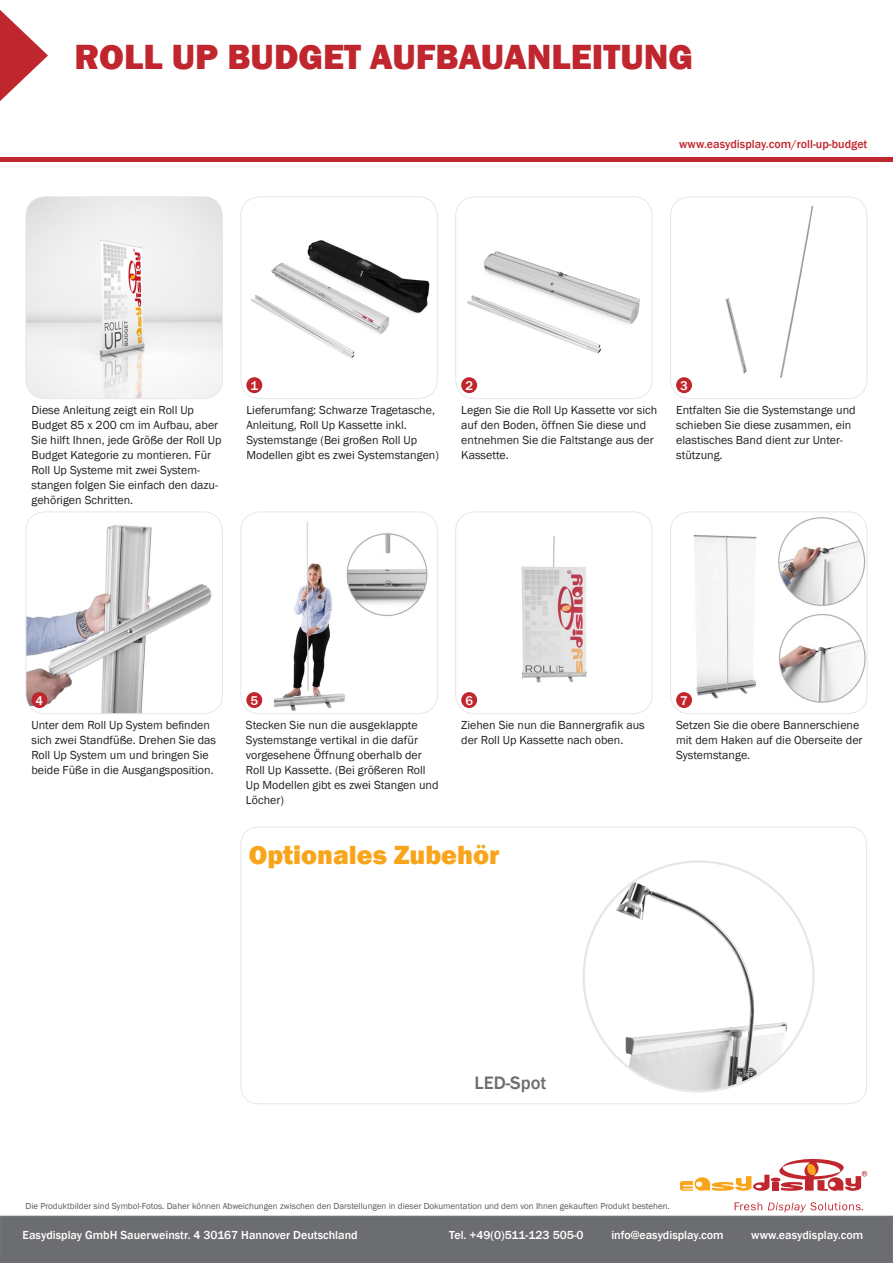
<style>
.page{position:relative;width:893px;height:1263px;background:#fff}
.page>*{position:absolute;margin:0;border:0;box-sizing:border-box;transform-origin:0 0}
.t1{font:800 36px "Franklin Gothic";color:#c0262d}
.t2{font:800 27px "Franklin Gothic";color:#f9a51b}
.t3{font:500 18.45px "Franklin Gothic";color:#6c6d70}
.t4{font:500 13.05px "Franklin Gothic";color:#fff}
.t5{font:12px/15px "Franklin Gothic";color:#231f20}
.t6{font:500 12px "Franklin Gothic";color:#fff}
.t7{font:500 12px "Franklin Gothic";color:#c0262d}
.t8{font:9px "Franklin Gothic";color:#57585a}
.s1{font-style:inherit}
</style>
<div class="page">
<img style="left:672px;top:512px;width:195px;height:202px">
<div style="left:670px;top:511px;width:197px;height:203px;border:1px solid #e6e7e9;border-radius:19px"></div>
<img style="left:521px;top:536px;width:66px;height:147px">
<div style="left:455px;top:511px;width:198px;height:203px;border:1px solid #e6e7e9;border-radius:19px"></div>
<img style="left:242px;top:513px;width:195px;height:201px">
<div style="left:240px;top:511px;width:198px;height:203px;border:1px solid #e6e7e9;border-radius:19px"></div>
<img style="left:26px;top:513px;width:196px;height:201px">
<div style="left:26px;top:511px;width:197px;height:203px;border:1px solid #e6e7e9;border-radius:19px"></div>
<img style="left:672px;top:197px;width:195px;height:202px">
<div style="left:670px;top:196px;width:197px;height:203px;border:1px solid #e6e7e9;border-radius:19px"></div>
<img style="left:457px;top:198px;width:194px;height:201px">
<div style="left:455px;top:196px;width:198px;height:203px;border:1px solid #e6e7e9;border-radius:19px"></div>
<img style="left:242px;top:198px;width:195px;height:201px">
<div style="left:240px;top:196px;width:198px;height:203px;border:1px solid #e6e7e9;border-radius:19px"></div>
<img style="left:26px;top:198px;width:196px;height:201px">
<div style="left:26px;top:196px;width:197px;height:203px;border:1px solid #e6e7e9;border-radius:19px"></div>
<hr style="left:0;top:157px;width:893px;height:4px;background:#c0262d">
<svg style="left:0;top:10px;width:48px;height:91px"></svg>
<div style="left:0;top:1216px;width:893px;height:47px;background:#6c6d70"></div>
<div style="left:772px;top:1182px;width:7px;height:9px;background:#c0262d"></div>
<svg style="left:779px;top:1158px;width:88px;height:33px"></svg>
<div style="left:771px;top:1177px;width:10px;height:5px;background:#c0262d;border-radius:50%"></div>
<svg style="left:680px;top:1175px;width:89px;height:16px"></svg>
<svg style="left:735px;top:1202px;width:128px;height:10px"></svg>
<div style="left:676px;top:692px;width:16px;height:16px;background:#c0262d;border-radius:50%"></div>
<div style="left:246px;top:692px;width:16px;height:16px;background:#c0262d;border-radius:50%"></div>
<div style="left:31px;top:692px;width:16px;height:16px;background:#c0262d;border-radius:50%"></div>
<div style="left:676px;top:377px;width:16px;height:16px;background:#c0262d;border-radius:50%"></div>
<div style="left:461px;top:377px;width:16px;height:16px;background:#c0262d;border-radius:50%"></div>
<div style="left:246px;top:377px;width:16px;height:16px;background:#c0262d;border-radius:50%"></div>
<div style="left:461px;top:692px;width:16px;height:16px;background:#c0262d;border-radius:50%"></div>
<img style="left:584px;top:861px;width:229px;height:230px;border-radius:115px">
<h1 class="t1" style="left:75px;top:34px;width:620px">ROLL UP BUDGET AUFBAUANLEITUNG</h1>
<p class="t7" style="left:679px;top:137px;width:190px">www.easydisplay.com/roll-up-budget</p>
<p class="t5" style="left:31px;top:403px;width:192px">Diese Anleitung zeigt ein Roll Up<br>Budget 85 x 200 cm im Aufbau, aber<br>Sie hilft Ihnen, jede Größe der Roll Up<br>Budget Kategorie zu montieren. Für<br>Roll Up Systeme mit zwei System&shy;stangen folgen Sie einfach den dazu&shy;gehörigen Schritten.</p>
<p class="t4" style="left:250px;top:377px;width:9px">1</p>
<p class="t4" style="left:465px;top:377px;width:9px">2</p>
<p class="t4" style="left:680px;top:377px;width:9px">3</p>
<p class="t5" style="left:246px;top:403px;width:194px">Lieferumfang: Schwarze Tragetasche, Anleitung, Roll Up Kassette inkl.<br>Systemstange (Bei großen Roll Up Modellen gibt es zwei Systemstangen)</p>
<p class="t5" style="left:461px;top:403px;width:197px">Legen Sie die Roll Up Kassette vor sich auf den Boden, öffnen Sie diese und entnehmen Sie die Faltstange aus der<br>Kassette.</p>
<p class="t5" style="left:676px;top:403px;width:181px">Entfalten Sie die Systemstange und schieben Sie diese zusammen, ein elastisches Band dient zur Unter&shy;stützung.</p>
<p class="t4" style="left:36px;top:692px;width:9px">4</p>
<p class="t4" style="left:250px;top:692px;width:9px">5</p>
<p class="t4" style="left:680px;top:692px;width:9px">7</p>
<p class="t4" style="left:465px;top:692px;width:9px">6</p>
<p class="t5" style="left:31px;top:718px;width:186px">Unter dem Roll Up System befinden sich zwei Standfüße. Drehen Sie das Roll Up System um und bringen Sie beide Füße in die Ausgangsposition.</p>
<p class="t5" style="left:246px;top:718px;width:194px">Stecken Sie nun die ausgeklappte<br>Systemstange vertikal in die dafür vorgesehene Öffnung oberhalb der<br>Roll Up Kassette. (Bei größeren Roll<br>Up Modellen gibt es zwei Stangen und<br>Löcher)</p>
<p class="t5" style="left:461px;top:718px;width:185px">Ziehen Sie nun die Bannergrafik aus der Roll Up Kassette nach oben.</p>
<h2 class="t2" style="left:249px;top:837px;width:252px">Optionales Zubehör</h2>
<p class="t5" style="left:676px;top:718px;width:188px">Setzen Sie die obere Bannerschiene mit dem Haken auf die Oberseite der<br>Systemstange.</p>
<h3 class="t3" style="left:475px;top:1071px;width:73px">L<span class="s1">ED</span>-Spot</h3>
<p class="t8" style="left:26px;top:1200px;width:646px">Die Produktbilder sind Symbol-Fotos. Daher können Abweichungen zwischen den Darstellungen in dieser Dokumentation und dem von Ihnen gekauften Produkt bestehen.</p>
<p class="t6" style="left:23px;top:1228px;width:337px">Easydisplay GmbH Sauerweinstr. 4 30167 Hannover Deutschland</p>
<p class="t6" style="left:449px;top:1228px;width:136px">Tel. +49(0)511-123 505-0</p>
<p class="t6" style="left:611px;top:1228px;width:114px">info@easydisplay.com</p>
<p class="t6" style="left:751px;top:1228px;width:113px">www.easydisplay.com</p>
</div>
